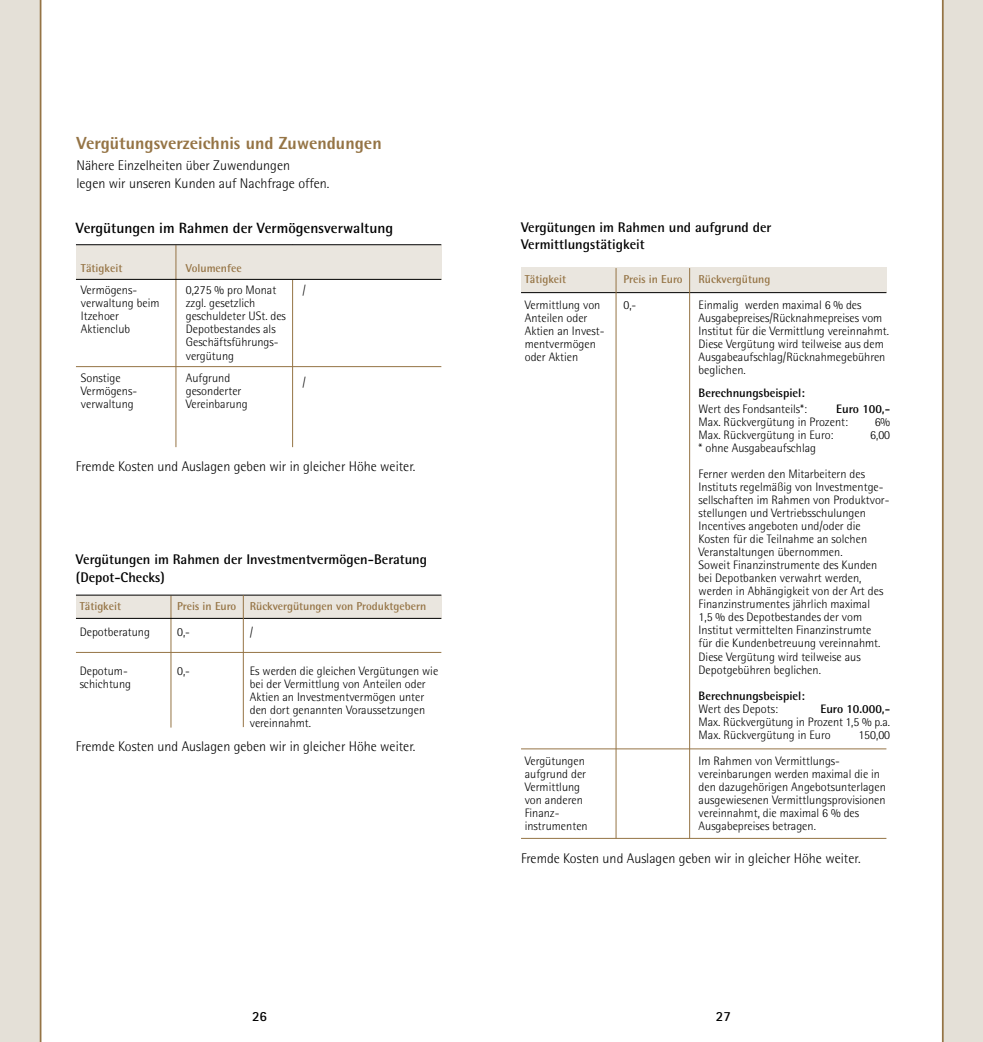
<style>
.page{position:relative;width:983px;height:1042px;background:#fff}
.page>*{position:absolute;margin:0;border:0;box-sizing:border-box;transform-origin:0 0}
.t1{font:800 17.5px "Rotis Semi Sans";color:#957445}
.t2{font:700 14.88px "Rotis Semi Sans";color:#000}
.t3{font:300 14px/17.5px "Rotis Semi Sans";color:#000}
.t4{font:700 14px/17.5px "Rotis Semi Sans";color:#000}
.t5{font:700 14px "Rotis Sans Serif";color:#000}
.t6{font:300 12.25px/13px "Rotis Semi Sans";color:#000}
.t7{font:700 12.25px "Rotis Semi Sans";color:#000}
.t8{font:700 11.55px "Rotis Semi Sans";color:#957445}
</style>
<div class="page">
<div style="left:942px;top:0;width:40px;height:1042px;background:#e4e0d7"></div>
<div style="left:0;top:0;width:41px;height:1042px;background:#e4e0d7"></div>
<hr style="left:941px;top:0;width:2px;height:1042px;background:#957445">
<hr style="left:40px;top:0;width:1px;height:1042px;background:#957445">
<div style="left:521px;top:267px;width:365px;height:25px;background:#eae6df"></div>
<hr style="left:521px;top:292px;width:365px;height:1px;background:#000">
<hr style="left:615px;top:268px;width:1px;height:570px;background:#957445">
<hr style="left:521px;top:748px;width:365px;height:1px;background:#957445">
<hr style="left:521px;top:838px;width:365px;height:1px;background:#957445">
<hr style="left:689px;top:268px;width:1px;height:570px;background:#957445">
<div style="left:76px;top:595px;width:365px;height:24px;background:#eae6df"></div>
<hr style="left:170px;top:596px;width:1px;height:131px;background:#957445">
<hr style="left:76px;top:652px;width:365px;height:1px;background:#957445">
<hr style="left:76px;top:618px;width:365px;height:1px;background:#000">
<hr style="left:76px;top:595px;width:365px;height:1px;background:#000">
<hr style="left:243px;top:595px;width:1px;height:132px;background:#957445">
<hr style="left:292px;top:245px;width:1px;height:202px;background:#957445">
<div style="left:76px;top:245px;width:365px;height:35px;background:#eae6df"></div>
<hr style="left:175px;top:245px;width:1px;height:202px;background:#957445">
<hr style="left:76px;top:366px;width:365px;height:1px;background:#957445">
<hr style="left:76px;top:279px;width:365px;height:1px;background:#000">
<hr style="left:76px;top:244px;width:365px;height:1px;background:#000">
<h1 class="t1" style="left:76px;top:132px;width:307px">Vergütungsverzeichnis und Zuwendungen</h1>
<p class="t3" style="left:76px;top:157px;width:254px">Nähere Einzelheiten über Zuwendungen<br>legen wir unseren Kunden auf Nachfrage offen.</p>
<p class="t2" style="left:76px;top:219px;width:319px">Vergütungen im Rahmen der Vermögensverwaltung</p>
<p class="t8" style="left:81px;top:261px;width:43px">Tätigkeit</p>
<p class="t6" style="left:81px;top:284px;width:80px">Vermögens&shy;verwaltung beim<br>Itzehoer<br>Aktienclub</p>
<p class="t6" style="left:81px;top:371px;width:58px">Sonstige<br>Vermögens&shy;verwaltung</p>
<p class="t8" style="left:186px;top:261px;width:58px">Volumenfee</p>
<p class="t6" style="left:186px;top:284px;width:102px">0,275 % pro Monat zzgl. gesetzlich geschuldeter USt. des<br>Depotbestandes als<br>Geschäftsführungs&shy;vergütung</p>
<p class="t6" style="left:186px;top:371px;width:63px">Aufgrund gesonderter<br>Vereinbarung</p>
<p class="t6" style="left:302px;top:284px;width:5px">/</p>
<p class="t6" style="left:302px;top:375px;width:5px">/</p>
<p class="t3" style="left:76px;top:457px;width:341px">Fremde Kosten und Auslagen geben wir in gleicher Höhe weiter.</p>
<p class="t4" style="left:76px;top:550px;width:352px">Vergütungen im Rahmen der Investmentvermögen-Beratung (Depot-Checks)</p>
<p class="t8" style="left:250px;top:599px;width:178px">Rückvergütungen von Produktgebern</p>
<p class="t6" style="left:250px;top:625px;width:5px">/</p>
<p class="t6" style="left:250px;top:664px;width:190px">Es werden die gleichen Vergütungen wie bei der Vermittlung von Anteilen oder<br>Aktien an Investmentvermögen unter den dort genannten Voraussetzungen vereinnahmt.</p>
<p class="t3" style="left:76px;top:737px;width:341px">Fremde Kosten und Auslagen geben wir in gleicher Höhe weiter.</p>
<p class="t8" style="left:80px;top:599px;width:43px">Tätigkeit</p>
<p class="t6" style="left:80px;top:625px;width:72px">Depotberatung</p>
<p class="t6" style="left:80px;top:664px;width:53px">Depotum&shy;schichtung</p>
<p class="t8" style="left:177px;top:599px;width:61px">Preis in Euro</p>
<p class="t6" style="left:177px;top:625px;width:14px">0,-</p>
<p class="t6" style="left:177px;top:664px;width:14px">0,-</p>
<p class="t4" style="left:521px;top:218px;width:252px">Vergütungen im Rahmen und aufgrund der<br>Vermittlungstätigkeit</p>
<p class="t8" style="left:524px;top:272px;width:43px">Tätigkeit</p>
<p class="t6" style="left:524px;top:298px;width:81px">Vermittlung von<br>Anteilen oder<br>Aktien an Invest&shy;mentvermögen oder Aktien</p>
<p class="t8" style="left:623px;top:272px;width:61px">Preis in Euro</p>
<p class="t6" style="left:623px;top:298px;width:14px">0,-</p>
<p class="t8" style="left:698px;top:272px;width:73px">Rückvergütung</p>
<p class="t6" style="left:698px;top:298px;width:192px">Einmalig werden maximal 6 % des Ausgabepreises/Rücknahmepreises vom Institut für die Vermittlung vereinnahmt.<br>Diese Vergütung wird teilweise aus dem Ausgabeaufschlag/Rücknahmegebühren beglichen.</p>
<p class="t7" style="left:698px;top:385px;width:108px">Berechnungsbeispiel:</p>
<p class="t6" style="left:698px;top:403px;width:110px">Wert des Fondsanteils*:</p>
<p class="t7" style="left:836px;top:401px;width:55px">Euro 100,-</p>
<p class="t6" style="left:698px;top:416px;width:151px">Max. Rückvergütung in Prozent:</p>
<p class="t6" style="left:874px;top:416px;width:17px">6%</p>
<p class="t6" style="left:698px;top:429px;width:136px">Max. Rückvergütung in Euro:</p>
<p class="t6" style="left:869px;top:429px;width:21px">6,00</p>
<p class="t6" style="left:698px;top:435px;width:168px;line-height:26.1px">* ohne Ausgabeaufschlag<br>Ferner werden den Mitarbeitern des</p>
<p class="t6" style="left:698px;top:481px;width:192px">Instituts regelmäßig von Investmentge&shy;sellschaften im Rahmen von Produktvor&shy;stellungen und Vertriebsschulungen Incentives angeboten und/oder die Kosten für die Teilnahme an solchen Veranstaltungen übernommen.<br>Soweit Finanzinstrumente des Kunden bei Depotbanken verwahrt werden, werden in Abhängigkeit von der Art des Finanzinstrumentes jährlich maximal<br>1,5 % des Depotbestandes der vom Institut vermittelten Finanzinstrumte<br>für die Kundenbetreuung vereinnahmt.<br>Diese Vergütung wird teilweise aus Depotgebühren beglichen.</p>
<p class="t7" style="left:698px;top:688px;width:108px">Berechnungsbeispiel:</p>
<p class="t6" style="left:698px;top:702px;width:81px">Wert des Depots:</p>
<p class="t7" style="left:820px;top:701px;width:71px">Euro 10.000,-</p>
<p class="t6" style="left:698px;top:715px;width:193px">Max. Rückvergütung in Prozent 1,5 % p.a.<br>Max. Rückvergütung in Euro</p>
<p class="t6" style="left:858px;top:728px;width:33px">150,00</p>
<p class="t6" style="left:698px;top:754px;width:189px">Im Rahmen von Vermittlungs&shy;vereinbarungen werden maximal die in den dazugehörigen Angebotsunterlagen ausgewiesenen Vermittlungsprovisionen vereinnahmt, die maximal 6 % des Ausgabepreises betragen.</p>
<p class="t3" style="left:521px;top:850px;width:341px">Fremde Kosten und Auslagen geben wir in gleicher Höhe weiter.</p>
<p class="t6" style="left:524px;top:754px;width:64px">Vergütungen aufgrund der<br>Vermittlung von anderen<br>Finanz&shy;instrumenten</p>
<p class="t5" style="left:252px;top:1007px;width:17px">26</p>
<p class="t5" style="left:715px;top:1007px;width:17px">27</p>
</div>
